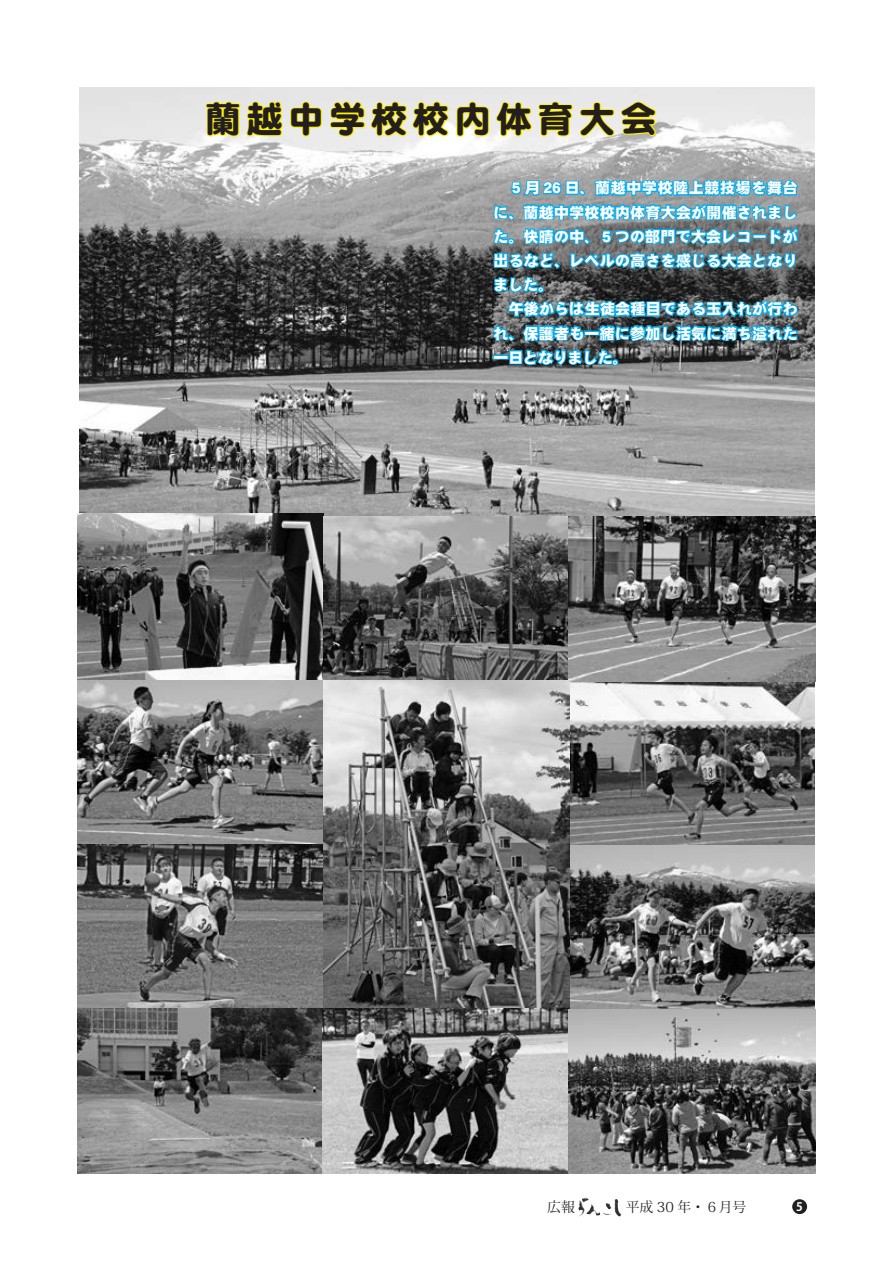
<style>
.page{position:relative;width:893px;height:1263px;background:#fff}
.page>*{position:absolute;margin:0;border:0;box-sizing:border-box;transform-origin:0 0}
.t1{font:36.15px "DF Maru Gothic SB WINP RKSJ H";letter-spacing:.15em;color:#231f20}
.t2{font:14.85px/24.2px "DF Gothic EB WINP RKSJ H";letter-spacing:.025em;color:#fff}
.t3{font:13.8px "Koz Min Pro";color:#231f20}
.t4{font:700 11.7px "Koz Go Pro";color:#fff}
</style>
<div class="page">
<div style="left:792px;top:1199px;width:15px;height:15px;background:#231f20;border-radius:50%"></div>
<img style="left:578px;top:1197px;width:44px;height:19px">
<img style="left:79px;top:87px;width:736px;height:430px">
<img style="left:78px;top:514px;width:246px;height:659px">
<img style="left:323px;top:517px;width:247px;height:657px">
<img style="left:568px;top:516px;width:247px;height:657px">
<svg style="left:204px;top:100px;width:119px;height:40px;background:#f1ec92"></svg>
<svg style="left:329px;top:95px;width:328px;height:43px;background:#efeba5"></svg>
<svg style="left:491px;top:149px;width:309px;height:218px;background:#4f8599"></svg>
<h1 class="t1" style="left:205px;top:101px;width:453px">蘭越中学校校内体育大会</h1>
<p class="t2" style="left:493px;top:176px;width:306px;text-indent:16px">５月 26 日、蘭越中学校陸上競技場を舞台に、蘭越中学校校内体育大会が開催されました。快晴の中、５つの部門で大会レコードが出るなど、レベルの高さを感じる大会となりました。<br>　午後からは生徒会種目である玉入れが行われ、保護者も一緒に参加し活気に満ち溢れた一日となりました。</p>
<p class="t3" style="left:547px;top:1197px;width:29px">広報</p>
<p class="t3" style="left:626px;top:1197px;width:122px">平成 30 年・６月号</p>
<p class="t4" style="left:796px;top:1199px;width:8px">5</p>
</div>
